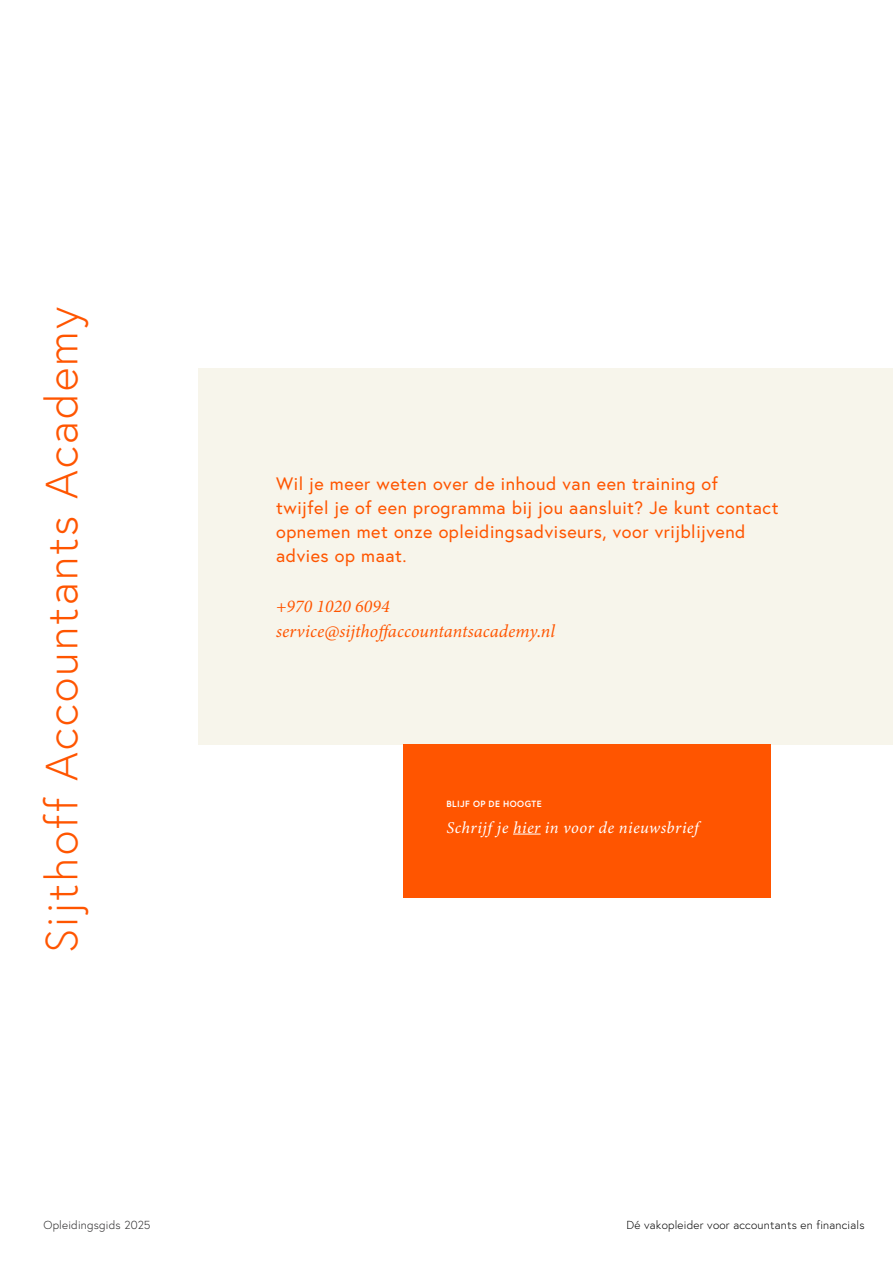
<style>
.page{position:relative;width:893px;height:1263px;background:#fff}
.page>*{position:absolute;margin:0;border:0;box-sizing:border-box;transform-origin:0 0}
.t1{font:300 45px "Europa";letter-spacing:.05em;color:#f50}
.t2{font:18px/24px "Europa";letter-spacing:.03em;color:#f50}
.t3{font:italic 18px/25.5px "Minion Variable Concept";letter-spacing:.005em;color:#f50}
.t4{font:italic 16.5px "Minion Variable Concept";letter-spacing:.025em;color:#fff}
.t5{font:300 11.7px "Europa";letter-spacing:.02em;color:#000}
.t6{font:300 11.7px "Europa";letter-spacing:.02em;color:#292829}
.t7{font:700 9px "Europa";letter-spacing:.05em;color:#fff}
</style>
<div class="page">
<div style="left:198px;top:368px;width:695px;height:376px;background:#f7f5eb"></div>
<div style="left:403px;top:744px;width:368px;height:154px;background:#f50"></div>
<svg style="left:513px;top:834px;width:28px;height:1px"></svg>
<h1 class="t1" style="left:35px;top:953px;width:648px;rotate:-90deg">Sijthoff Accountants Academy</h1>
<p class="t2" style="left:276px;top:472px;width:504px">Wil je meer weten over de inhoud van een training of<br>twijfel je of een programma bij jou aansluit? Je kunt contact opnemen met onze opleidingsadviseurs, voor vrijblijvend advies op maat.</p>
<p class="t3" style="left:276px;top:593px;width:280px">+970 1020 6094 service@sijthoffaccountantsacademy.nl</p>
<p class="t7" style="left:446px;top:798px;width:97px">BLIJF OP DE HOOGTE</p>
<p class="t4" style="left:446px;top:816px;width:254px">Schrijf je hier in voor de nieuwsbrief</p>
<p class="t6" style="left:43px;top:1218px;width:109px">Opleidingsgids 2025</p>
<p class="t5" style="left:626px;top:1218px;width:240px">Dé vakopleider voor accountants en financials</p>
</div>
